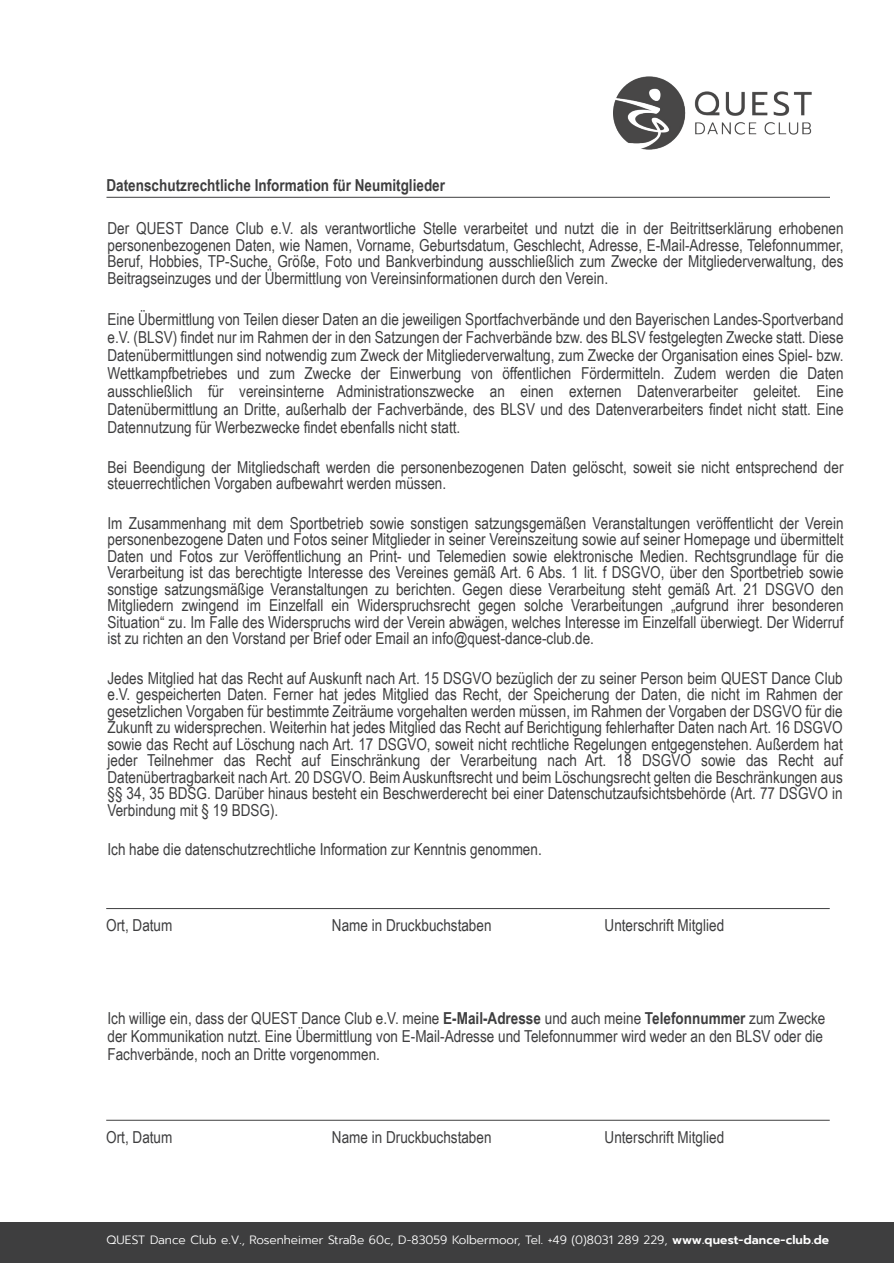
<style>
.page{position:relative;width:894px;height:1263px;background:#fff}
.page>*{position:absolute;margin:0;border:0;box-sizing:border-box;transform-origin:0 0}
.t1{font:16.5px/16.5px "Arial Narrow";color:#3e3e3f;text-align:justify}
.t2{font:700 16.5px "Arial Narrow";color:#3e3e3f}
.t3{font:300 12px "Prompt";color:#fff}
.s1{font-weight:700}
.s2{font-weight:600}
</style>
<div class="page">
<hr style="left:106px;top:908px;width:723px;height:1px;background:#3e3e3f">
<hr style="left:106px;top:1120px;width:723px;height:1px;background:#3e3e3f">
<hr style="left:106px;top:197px;width:723px;height:1px;background:#3e3e3f">
<div style="left:0;top:1223px;width:893px;height:40px;background:#3e3e3f"></div>
<img style="left:613px;top:76px;width:198px;height:73px">
<p class="t2" style="left:106px;top:179px;width:340px">Datenschutzrechtliche Information für Neumitglieder</p>
<p class="t1" style="left:107px;top:222px;width:737px">Der QUEST Dance Club e.V. als verantwortliche Stelle verarbeitet und nutzt die in der Beitrittserklärung erhobenen personenbezogenen Daten, wie Namen, Vorname, Geburtsdatum, Geschlecht, Adresse, E-Mail-Adresse, Telefonnummer, Beruf, Hobbies, TP-Suche, Größe, Foto und Bankverbindung ausschließlich zum Zwecke der Mitgliederverwaltung, des Beitragseinzuges und der Übermittlung von Vereinsinformationen durch den Verein.</p>
<p class="t1" style="left:107px;top:312px;width:737px;line-height:18px">Eine Übermittlung von Teilen dieser Daten an die jeweiligen Sportfachverbände und den Bayerischen Landes-Sportverband e.V. (BLSV) findet nur im Rahmen der in den Satzungen der Fachverbände bzw. des BLSV festgelegten Zwecke statt. Diese Datenübermittlungen sind notwendig zum Zweck der Mitgliederverwaltung, zum Zwecke der Organisation eines Spiel- bzw.<br>Wettkampfbetriebes und zum Zwecke der Einwerbung von öffentlichen Fördermitteln. Zudem werden die Daten ausschließlich für vereinsinterne Administrationszwecke an einen externen Datenverarbeiter geleitet. Eine Datenübermittlung an Dritte, außerhalb der Fachverbände, des BLSV und des Datenverarbeiters findet nicht statt. Eine Datennutzung für Werbezwecke findet ebenfalls nicht statt.</p>
<p class="t1" style="left:107px;top:460px;width:737px">Bei Beendigung der Mitgliedschaft werden die personenbezogenen Daten gelöscht, soweit sie nicht entsprechend der steuerrechtlichen Vorgaben aufbewahrt werden müssen.</p>
<p class="t1" style="left:107px;top:516px;width:737px">Im Zusammenhang mit dem Sportbetrieb sowie sonstigen satzungsgemäßen Veranstaltungen veröffentlicht der Verein personenbezogene Daten und Fotos seiner Mitglieder in seiner Vereinszeitung sowie auf seiner Homepage und übermittelt Daten und Fotos zur Veröffentlichung an Print- und Telemedien sowie elektronische Medien. Rechtsgrundlage für die Verarbeitung ist das berechtigte Interesse des Vereines gemäß Art. 6 Abs. 1 lit. f DSGVO, über den Sportbetrieb sowie sonstige satzungsmäßige Veranstaltungen zu berichten. Gegen diese Verarbeitung steht gemäß Art. 21 DSGVO den Mitgliedern zwingend im Einzelfall ein Widerspruchsrecht gegen solche Verarbeitungen „aufgrund ihrer besonderen Situation“ zu. Im Falle des Widerspruchs wird der Verein abwägen, welches Interesse im Einzelfall überwiegt. Der Widerruf ist zu richten an den Vorstand per Brief oder Email an info@quest-dance-club.de.</p>
<p class="t1" style="left:107px;top:671px;width:736px">Jedes Mitglied hat das Recht auf Auskunft nach Art. 15 DSGVO bezüglich der zu seiner Person beim QUEST Dance Club e.V. gespeicherten Daten. Ferner hat jedes Mitglied das Recht, der Speicherung der Daten, die nicht im Rahmen der gesetzlichen Vorgaben für bestimmte Zeiträume vorgehalten werden müssen, im Rahmen der Vorgaben der DSGVO für die Zukunft zu widersprechen. Weiterhin hat jedes Mitglied das Recht auf Berichtigung fehlerhafter Daten nach Art. 16 DSGVO sowie das Recht auf Löschung nach Art. 17 DSGVO, soweit nicht rechtliche Regelungen entgegenstehen. Außerdem hat jeder Teilnehmer das Recht auf Einschränkung der Verarbeitung nach Art. 18 DSGVO sowie das Recht auf Datenübertragbarkeit nach Art. 20 DSGVO. Beim Auskunftsrecht und beim Löschungsrecht gelten die Beschränkungen aus §§ 34, 35 BDSG. Darüber hinaus besteht ein Beschwerderecht bei einer Datenschutzaufsichtsbehörde (Art. 77 DSGVO in Verbindung mit § 19 BDSG).</p>
<p class="t1" style="left:107px;top:843px;width:435px">Ich habe die datenschutzrechtliche Information zur Kenntnis genommen.</p>
<p class="t1" style="left:106px;top:918px;width:68px">Ort, Datum</p>
<p class="t1" style="left:332px;top:918px;width:161px">Name in Druckbuchstaben</p>
<p class="t1" style="left:604px;top:918px;width:121px">Unterschrift Mitglied</p>
<p class="t1" style="left:107px;top:1010px;width:719px;line-height:18px;text-align:left">Ich willige ein, dass der QUEST Dance Club e.V. meine <span class="s1">E-Mail-Adresse</span> und auch meine <span class="s1">Telefonnummer</span> zum Zwecke der Kommunikation nutzt. Eine Übermittlung von E-Mail-Adresse und Telefonnummer wird weder an den BLSV oder die<br>Fachverbände, noch an Dritte vorgenommen.</p>
<p class="t1" style="left:106px;top:1130px;width:68px">Ort, Datum</p>
<p class="t1" style="left:332px;top:1130px;width:161px">Name in Druckbuchstaben</p>
<p class="t1" style="left:604px;top:1130px;width:121px">Unterschrift Mitglied</p>
<p class="t3" style="left:106px;top:1235px;width:723px">QUEST Dance Club e.V., Rosenheimer Straße 60c, D-83059 Kolbermoor, Tel. +49 (0)8031 289 229, <span class="s2">www.quest-dance-club.de</span></p>
</div>
